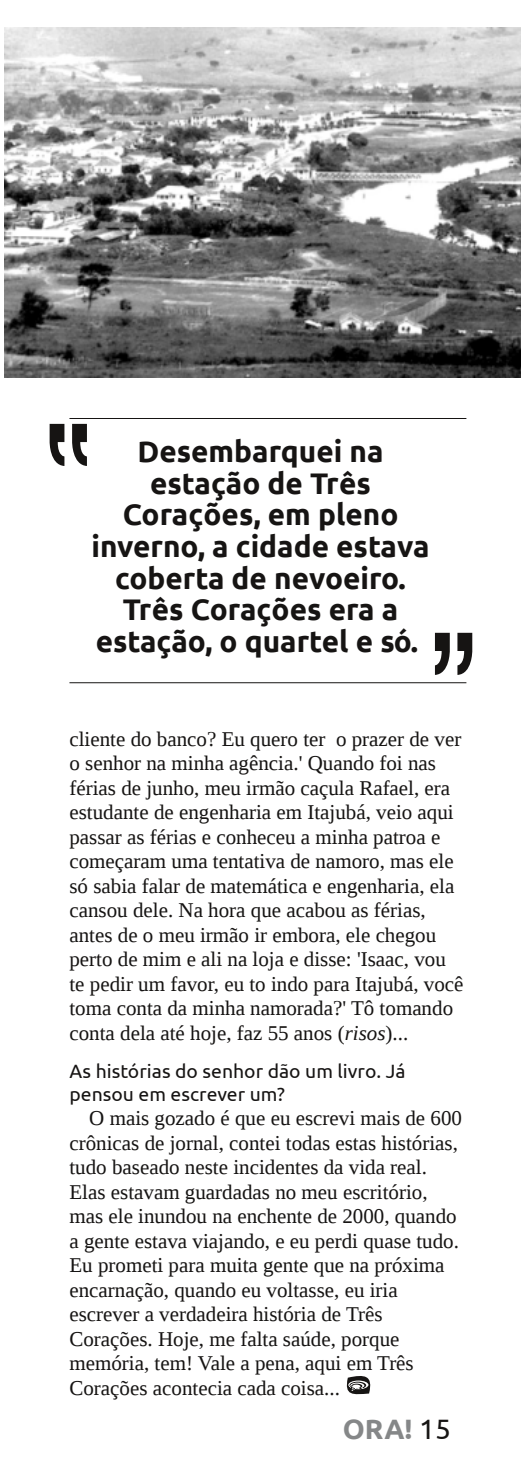
<style>
.page{position:relative;width:521px;height:1474px;background:#fff}
.page>*{position:absolute;margin:0;border:0;box-sizing:border-box;transform-origin:0 0}
.t1{font:700 29.75px/31.5px "Ubuntu";color:#161413;text-align:center}
.t2{font:700 28px "Ubuntu";color:#858788}
.t3{font:21px/24.5px "Liberation Serif";color:#161413}
.t4{font:19.25px/23.1px "Ubuntu";color:#161413}
.s1{font-style:italic}
.s2{font-weight:400;color:#161413}
</style>
<div class="page">
<img style="left:5px;top:28px;width:516px;height:350px">
<hr style="left:69px;top:418px;width:397px;height:1px;background:#161413">
<hr style="left:69px;top:682px;width:397px;height:1px;background:#161413">
<svg style="left:346px;top:1376px;width:25px;height:19px"></svg>
<svg style="left:435px;top:633px;width:37px;height:42px"></svg>
<svg style="left:50px;top:424px;width:37px;height:42px"></svg>
<h1 class="t1" style="left:91px;top:435px;width:340px">Desembarquei na estação de Três<br>Corações, em pleno inverno, a cidade estava coberta de nevoeiro.<br>Três Corações era a estação, o quartel e só.</h1>
<p class="t3" style="left:69px;top:726px;width:395px">cliente do banco? Eu quero ter o prazer de ver o senhor na minha agência.' Quando foi nas férias de junho, meu irmão caçula Rafael, era estudante de engenharia em Itajubá, veio aqui passar as férias e conheceu a minha patroa e começaram uma tentativa de namoro, mas ele só sabia falar de matemática e engenharia, ela cansou dele. Na hora que acabou as férias, antes de o meu irmão ir embora, ele chegou perto de mim e ali na loja e disse: 'Isaac, vou te pedir um favor, eu to indo para Itajubá, você toma conta da minha namorada?' Tô tomando conta dela até hoje, faz 55 anos (<span class="s1">risos</span>)...</p>
<p class="t4" style="left:69px;top:1058px;width:338px">As histórias do senhor dão um livro. Já pensou em escrever um?</p>
<p class="t3" style="left:69px;top:1105px;width:394px;text-indent:20px">O mais gozado é que eu escrevi mais de 600 crônicas de jornal, contei todas estas histórias, tudo baseado neste incidentes da vida real.<br>Elas estavam guardadas no meu escritório, mas ele inundou na enchente de 2000, quando a gente estava viajando, e eu perdi quase tudo.<br>Eu prometi para muita gente que na próxima encarnação, quando eu voltasse, eu iria escrever a verdadeira história de Três Corações. Hoje, me falta saúde, porque memória, tem! Vale a pena, aqui em Três Corações acontecia cada coisa...</p>
<h2 class="t2" style="left:343px;top:1412px;width:110px">ORA! <span class="s2">15</span></h2>
</div>
